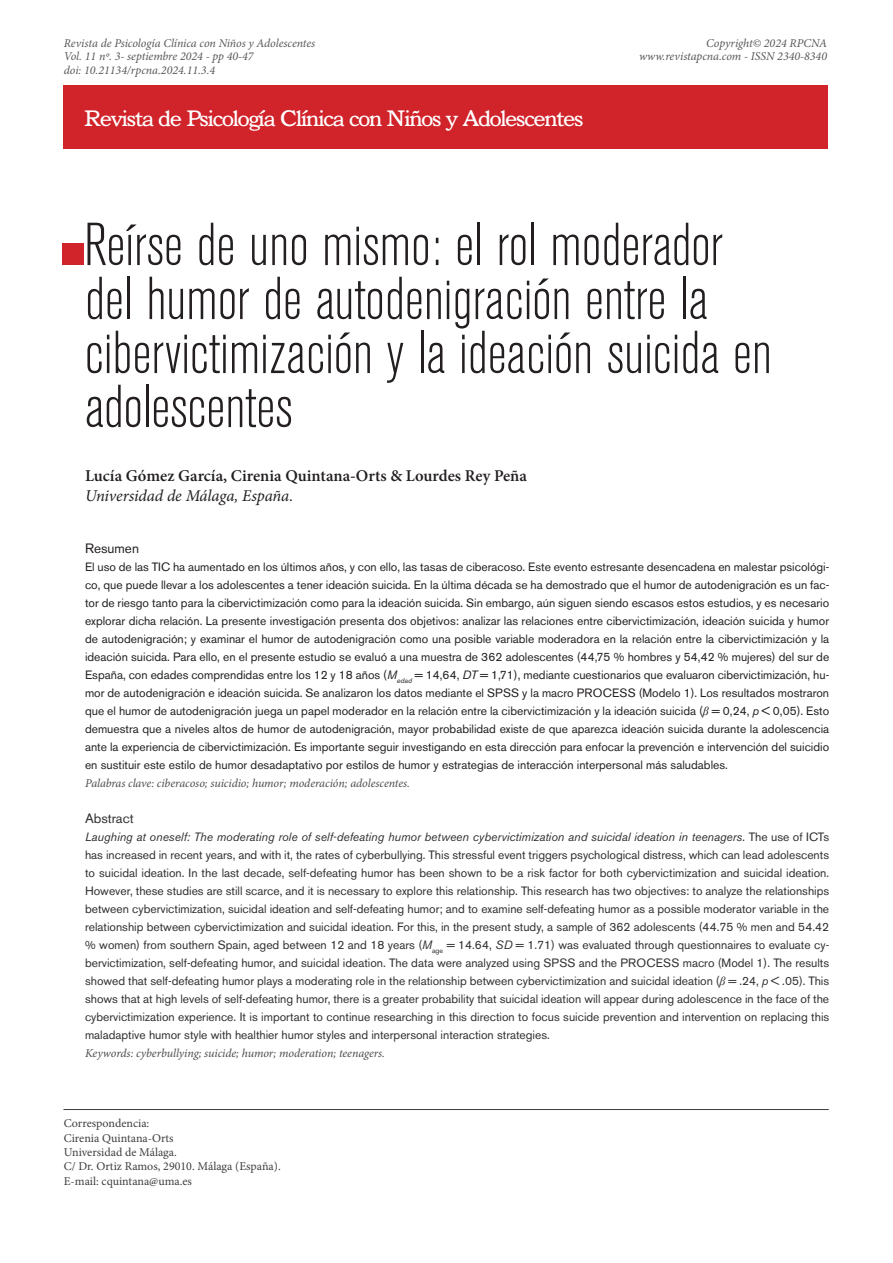
<style>
.page{position:relative;width:893px;height:1263px;background:#fff}
.page>*{position:absolute;margin:0;border:0;box-sizing:border-box;transform-origin:0 0}
.Titulo_Artículo{font:300 condensed 60px/54px "Akzidenz Grotesk BE";color:#231f20}
.t1{font:24px "Bookman BT";letter-spacing:-.05em;color:#fff}
.Nombre_Autor{font:600 16.5px "Minion Pro";color:#231f20}
.Universidad_Autores{font:italic 16.5px "Minion Pro";letter-spacing:-.005em;color:#231f20}
.Abstrract{font:13.5px "Akzidenz Grotesk BE";color:#312f30}
.Resumen{font:13.5px "Akzidenz Grotesk BE";color:#231f20}
.Resumen_Inglés{font:12px/18px "Akzidenz Grotesk BE";color:#312f30;text-align:justify}
.Resumen_Castellano{font:12px/18px "Akzidenz Grotesk BE";color:#231f20;text-align:justify}
.Cabecera_1º_pag__Rev{font:italic 12px/13.5px "Minion Pro";letter-spacing:-.005em;color:#57585a;text-align:right}
.Correspondencia_Auto{font:12px "Minion Pro";color:#3e3e3f}
.Palabras_Clave{font:italic 12px "Minion Pro";letter-spacing:-.005em;color:#4b4c4d}
.Keywords{font:italic 12px "Minion Pro";letter-spacing:-.005em;color:#4b4c4d}
.s1{font-style:italic}
.s2{font-family:"Times New Roman";font-style:italic}
</style>
<div class="page">
<div style="left:64px;top:85px;width:764px;height:64px;background:#d1232a"></div>
<hr style="left:64px;top:1109px;width:764px;height:1px;background:#3e3e3f">
<div style="left:63px;top:243px;width:21px;height:22px;background:#d1232a"></div>
<p class="Cabecera_1º_pag__Rev" style="left:64px;top:36px;width:253px">Revista de Psicología Clínica con Niños y Adolescentes</p>
<p class="Cabecera_1º_pag__Rev" style="left:64px;top:50px;width:191px">Vol. 11 nº. 3- septiembre 2024 - pp 40-47</p>
<p class="Cabecera_1º_pag__Rev" style="left:64px;top:63px;width:153px">doi: 10.21134/rpcna.2024.11.3.4</p>
<h2 class="t1" style="left:84px;top:104px;width:501px">Revista de Psicología Clínica con Niños y Adolescentes</h2>
<p class="Cabecera_1º_pag__Rev" style="left:639px;top:36px;width:190px">Copyright© 2024 RPCNA www.revistapcna.com - ISSN 2340-8340</p>
<p class="Titulo_Artículo" style="left:84px;top:219px;width:689px">Reírse de uno mismo: el rol moderador del humor de autodenigración entre la cibervictimización y la ideación suicida en adolescentes</p>
<p class="Nombre_Autor" style="left:85px;top:464px;width:443px">Lucía Gómez García, Cirenia Quintana-Orts &amp; Lourdes Rey Peña</p>
<p class="Universidad_Autores" style="left:85px;top:484px;width:210px">Universidad de Málaga, España.</p>
<p class="Resumen" style="left:85px;top:540px;width:56px">Resumen</p>
<p class="Resumen_Castellano" style="left:85px;top:558px;width:746px">El uso de las TIC ha aumentado en los últimos años, y con ello, las tasas de ciberacoso. Este evento estresante desencadena en malestar psicológi&shy;co, que puede llevar a los adolescentes a tener ideación suicida. En la última década se ha demostrado que el humor de autodenigración es un fac&shy;tor de riesgo tanto para la cibervictimización como para la ideación suicida. Sin embargo, aún siguen siendo escasos estos estudios, y es necesario explorar dicha relación. La presente investigación presenta dos objetivos: analizar las relaciones entre cibervictimización, ideación suicida y humor de autodenigración; y examinar el humor de autodenigración como una posible variable moderadora en la relación entre la cibervictimización y la ideación suicida. Para ello, en el presente estudio se evaluó a una muestra de 362 adolescentes (44,75 % hombres y 54,42 % mujeres) del sur de España, con edades comprendidas entre los 12 y 18 años (<span class="s1">M</span><sub>edad</sub> = 14,64, <span class="s1">DT</span> = 1,71), mediante cuestionarios que evaluaron cibervictimización, hu&shy;mor de autodenigración e ideación suicida. Se analizaron los datos mediante el SPSS y la macro PROCESS (Modelo 1). Los resultados mostraron que el humor de autodenigración juega un papel moderador en la relación entre la cibervictimización y la ideación suicida (<span class="s2">β</span> = 0,24, <span class="s1">p</span> &lt; 0,05). Esto demuestra que a niveles altos de humor de autodenigración, mayor probabilidad existe de que aparezca ideación suicida durante la adolescencia ante la experiencia de cibervictimización. Es importante seguir investigando en esta dirección para enfocar la prevención e intervención del suicidio en sustituir este estilo de humor desadaptativo por estilos de humor y estrategias de interacción interpersonal más saludables.</p>
<p class="Palabras_Clave" style="left:85px;top:775px;width:326px">Palabras clave: ciberacoso; suicidio; humor; moderación; adolescentes.</p>
<p class="Abstrract" style="left:85px;top:810px;width:50px">Abstract</p>
<p class="Resumen_Inglés" style="left:85px;top:828px;width:746px"><span class="s1">Laughing at oneself: The moderating role of self-defeating humor between cybervictimization and suicidal ideation in teenagers.</span> The use of ICTs has increased in recent years, and with it, the rates of cyberbullying. This stressful event triggers psychological distress, which can lead adolescents to suicidal ideation. In the last decade, self-defeating humor has been shown to be a risk factor for both cybervictimization and suicidal ideation.<br>However, these studies are still scarce, and it is necessary to explore this relationship. This research has two objectives: to analyze the relationships between cybervictimization, suicidal ideation and self-defeating humor; and to examine self-defeating humor as a possible moderator variable in the relationship between cybervictimization and suicidal ideation. For this, in the present study, a sample of 362 adolescents (44.75 % men and 54.42 % women) from southern Spain, aged between 12 and 18 years (<span class="s1">M</span><sub>age</sub> = 14.64, <span class="s1">SD</span> = 1.71) was evaluated through questionnaires to evaluate cy&shy;bervictimization, self-defeating humor, and suicidal ideation. The data were analyzed using SPSS and the PROCESS macro (Model 1). The results showed that self-defeating humor plays a moderating role in the relationship between cybervictimization and suicidal ideation (<span class="s2">β</span> = .24, <span class="s1">p</span> &lt; .05). This shows that at high levels of self-defeating humor, there is a greater probability that suicidal ideation will appear during adolescence in the face of the cybervictimization experience. It is important to continue researching in this direction to focus suicide prevention and intervention on replacing this maladaptive humor style with healthier humor styles and interpersonal interaction strategies.</p>
<p class="Keywords" style="left:85px;top:1045px;width:302px">Keywords: cyberbullying; suicide; humor; moderation; teenagers.</p>
<p class="Correspondencia_Auto" style="left:64px;top:1115px;width:87px">Correspondencia:</p>
<p class="Correspondencia_Auto" style="left:64px;top:1130px;width:111px">Cirenia Quintana-Orts</p>
<p class="Correspondencia_Auto" style="left:64px;top:1144px;width:115px">Universidad de Málaga.</p>
<p class="Correspondencia_Auto" style="left:64px;top:1158px;width:218px">C/ Dr. Ortiz Ramos, 29010. Málaga (España).</p>
<p class="Correspondencia_Auto" style="left:64px;top:1173px;width:130px">E-mail: cquintana@uma.es</p>
</div>
